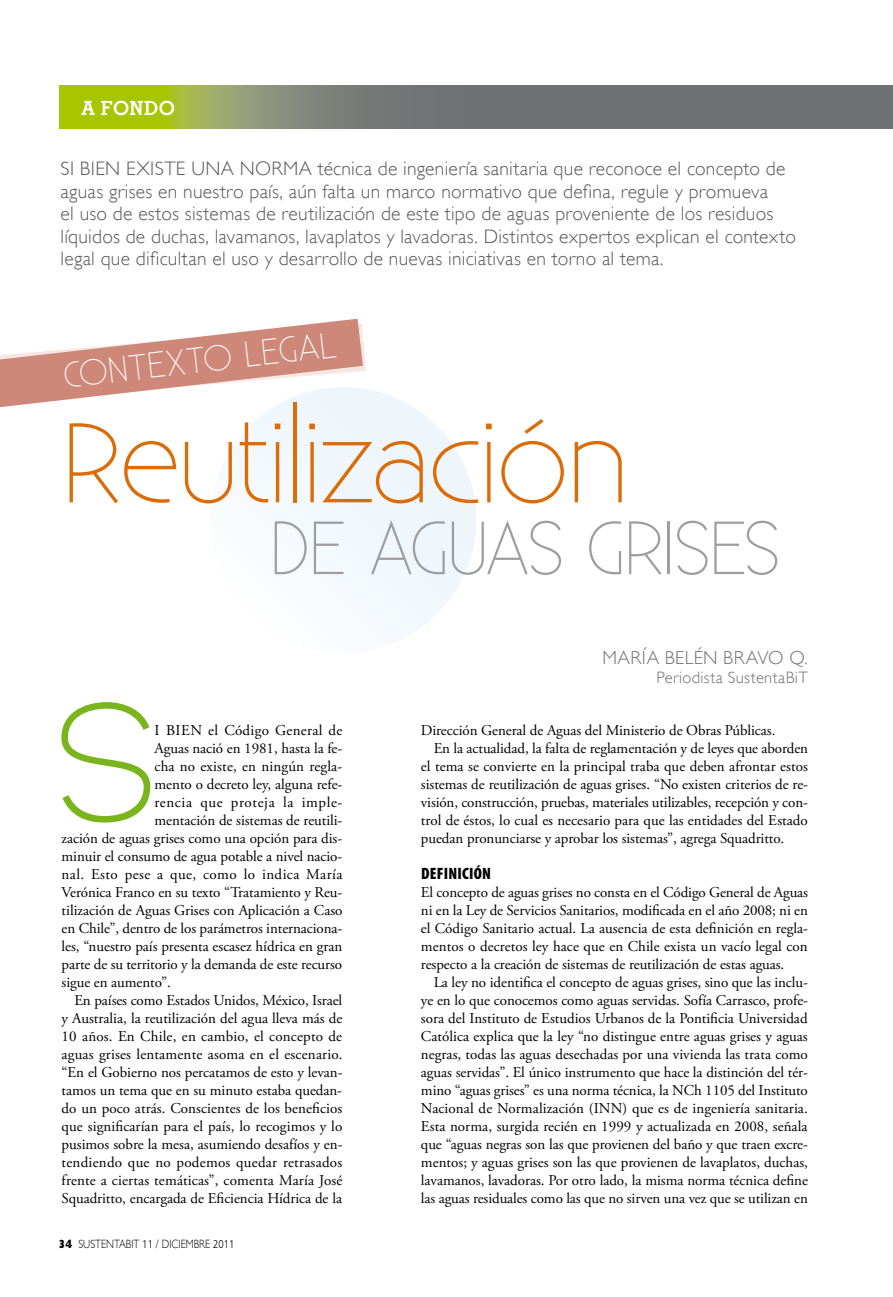
<style>
.page{position:relative;width:893px;height:1297px;background:#fff}
.page>*{position:absolute;margin:0;border:0;box-sizing:border-box;transform-origin:0 0}
.t1{font:300 112.5px "Existence";letter-spacing:-.03em;color:#db6c08}
.t2{font:300 75px "Existence";letter-spacing:-.035em;color:#9c9e9f}
.t3{font:300 36px "Existence";color:#fff}
.t4{font:300 19.5px/22.5px "Gill Sans";letter-spacing:.015em;color:#58585a}
.t5{font:700 19.5px "Memphis";letter-spacing:.015em;color:#fff}
.t6{font:300 18.75px "Gill Sans";letter-spacing:.02em;color:#707172}
.t7{font:300 16.5px "Gill Sans";color:#707172}
.t8{font:900 condensed 16.5px "Myriad Pro";letter-spacing:.015em;color:#000}
.t9{font:15px/18px "Adobe Garamond Pro";letter-spacing:-.005em;color:#000;text-align:justify}
.t10{font:15px "Adobe Garamond Pro";letter-spacing:.015em;color:#000}
.t11{font:15px "Adobe Garamond Pro";letter-spacing:.025em;color:#000}
.t12{font:15px "Adobe Garamond Pro";letter-spacing:.04em;color:#000}
.t13{font:15px "Adobe Garamond Pro";letter-spacing:.02em;color:#000}
.t14{font:300 12px "Gill Sans";letter-spacing:.005em;color:#000;scale:.85 1}
.s1{font-weight:800}
.s2{font-family:"Frutiger";font-size:11.25px}
</style>
<div class="page">
<svg style="left:227px;top:389px;width:249px;height:247px"></svg>
<svg style="left:0;top:319px;width:366px;height:88px"></svg>
<svg style="left:60px;top:85px;width:833px;height:44px;background:#7f8563"></svg>
<svg style="left:61px;top:702px;width:89px;height:120px"></svg>
<h3 class="t5" style="left:81px;top:96px;width:95px">A FONDO</h3>
<p class="t4" style="left:61px;top:157px;width:737px">Si bien existe una norma técnica de ingeniería sanitaria que reconoce el concepto de aguas grises en nuestro país, aún falta un marco normativo que defina, regule y promueva<br>el uso de estos sistemas de reutilización de este tipo de aguas proveniente de los residuos líquidos de duchas, lavamanos, lavaplatos y lavadoras. Distintos expertos explican el contexto legal que dificultan el uso y desarrollo de nuevas iniciativas en torno al tema.</p>
<h3 class="t3" style="left:60px;top:350px;width:277px;rotate:-7deg">CONTEXTO LEGAL</h3>
<h1 class="t1" style="left:62px;top:379px;width:568px">REUTILIZACIÓN</h1>
<h2 class="t2" style="left:269px;top:492px;width:513px">DE AGUAS GRISES</h2>
<p class="t13" style="left:155px;top:721px;width:189px">i bien el Código General de</p>
<p class="t9" style="left:155px;top:740px;width:189px">Aguas nació en 1981, hasta la fe-</p>
<p class="t9" style="left:155px;top:758px;width:189px">cha no existe, en ningún regla-</p>
<p class="t9" style="left:155px;top:776px;width:189px">mento o decreto ley, alguna refe-</p>
<p class="t12" style="left:155px;top:793px;width:189px">rencia que proteja la imple-</p>
<p class="t9" style="left:155px;top:812px;width:189px">mentación de sistemas de reutili-</p>
<p class="t9" style="left:62px;top:830px;width:282px">zación de aguas grises como una opción para dis-</p>
<p class="t9" style="left:62px;top:848px;width:282px">minuir el consumo de agua potable a nivel nacio-</p>
<p class="t11" style="left:62px;top:865px;width:282px">nal. Esto pese a que, como lo indica María</p>
<p class="t9" style="left:62px;top:884px;width:282px">Verónica Franco en su texto “Tratamiento y Reu-</p>
<p class="t9" style="left:62px;top:902px;width:282px">tilización de Aguas Grises con Aplicación a Caso</p>
<p class="t9" style="left:62px;top:920px;width:282px">en Chile”, dentro de los parámetros internaciona-</p>
<p class="t9" style="left:62px;top:938px;width:282px">les, “nuestro país presenta escasez hídrica en gran</p>
<p class="t9" style="left:62px;top:956px;width:282px">parte de su territorio y la demanda de este recurso</p>
<p class="t9" style="left:62px;top:974px;width:111px">sigue en aumento”.</p>
<p class="t9" style="left:74px;top:992px;width:269px">En países como Estados Unidos, México, Israel</p>
<p class="t9" style="left:62px;top:1010px;width:282px">y Australia, la reutilización del agua lleva más de</p>
<p class="t9" style="left:62px;top:1028px;width:282px">10 años. En Chile, en cambio, el concepto de</p>
<p class="t9" style="left:62px;top:1046px;width:282px">aguas grises lentamente asoma en el escenario.</p>
<p class="t9" style="left:62px;top:1064px;width:282px">“En el Gobierno nos percatamos de esto y levan-</p>
<p class="t9" style="left:62px;top:1082px;width:282px">tamos un tema que en su minuto estaba quedan-</p>
<p class="t9" style="left:62px;top:1100px;width:282px">do un poco atrás. Conscientes de los beneficios</p>
<p class="t9" style="left:62px;top:1118px;width:282px">que significarían para el país, lo recogimos y lo</p>
<p class="t9" style="left:62px;top:1136px;width:282px">pusimos sobre la mesa, asumiendo desafíos y en-</p>
<p class="t10" style="left:62px;top:1153px;width:282px">tendiendo que no podemos quedar retrasados</p>
<p class="t9" style="left:62px;top:1172px;width:282px">frente a ciertas temáticas”, comenta María José</p>
<p class="t9" style="left:62px;top:1190px;width:282px">Squadritto, encargada de Eficiencia Hídrica de la</p>
<p class="t14" style="left:59px;top:1237px;width:208px"><span class="s1">34</span> sustentabit <span class="s2">11</span> / diciembre <span class="s2">2011</span></p>
<p class="t6" style="left:602px;top:647px;width:207px">María Belén Bravo Q.</p>
<p class="t7" style="left:656px;top:668px;width:153px">Periodista SustentaBiT</p>
<p class="t9" style="left:421px;top:722px;width:356px">Dirección General de Aguas del Ministerio de Obras Públicas.</p>
<p class="t9" style="left:434px;top:740px;width:376px">En la actualidad, la falta de reglamentación y de leyes que aborden</p>
<p class="t9" style="left:421px;top:758px;width:388px">el tema se convierte en la principal traba que deben afrontar estos</p>
<p class="t9" style="left:421px;top:776px;width:389px">sistemas de reutilización de aguas grises. “No existen criterios de re-</p>
<p class="t9" style="left:421px;top:794px;width:388px">visión, construcción, pruebas, materiales utilizables, recepción y con-</p>
<p class="t9" style="left:421px;top:812px;width:388px">trol de éstos, lo cual es necesario para que las entidades del Estado</p>
<p class="t9" style="left:421px;top:830px;width:365px">puedan pronunciarse y aprobar los sistemas”, agrega Squadritto.</p>
<p class="t8" style="left:421px;top:864px;width:71px">DEFINICIÓN</p>
<p class="t9" style="left:421px;top:884px;width:389px">El concepto de aguas grises no consta en el Código General de Aguas ni en la Ley de Servicios Sanitarios, modificada en el año 2008; ni en el Código Sanitario actual. La ausencia de esta definición en regla&shy;mentos o decretos ley hace que en Chile exista un vacío legal con respecto a la creación de sistemas de reutilización de estas aguas.</p>
<p class="t9" style="left:421px;top:974px;width:388px;text-indent:13px">La ley no identifica el concepto de aguas grises, sino que las inclu&shy;ye en lo que conocemos como aguas servidas. Sofía Carrasco, profe&shy;sora del Instituto de Estudios Urbanos de la Pontificia Universidad Católica explica que la ley “no distingue entre aguas grises y aguas negras, todas las aguas desechadas por una vivienda las trata como aguas servidas”. El único instrumento que hace la distinción del tér&shy;mino “aguas grises” es una norma técnica, la NCh 1105 del Instituto Nacional de Normalización (INN</p>
<p class="t9" style="left:421px;top:1100px;width:389px;text-indent:202px">) que es de ingeniería sanitaria.<br>Esta norma, surgida recién en 1999 y actualizada en 2008, señala que “aguas negras son las que provienen del baño y que traen excre&shy;mentos; y aguas grises son las que provienen de lavaplatos, duchas, lavamanos, lavadoras. Por otro lado, la misma norma técnica define las aguas residuales como las que no sirven una vez que se utilizan en</p>
</div>
